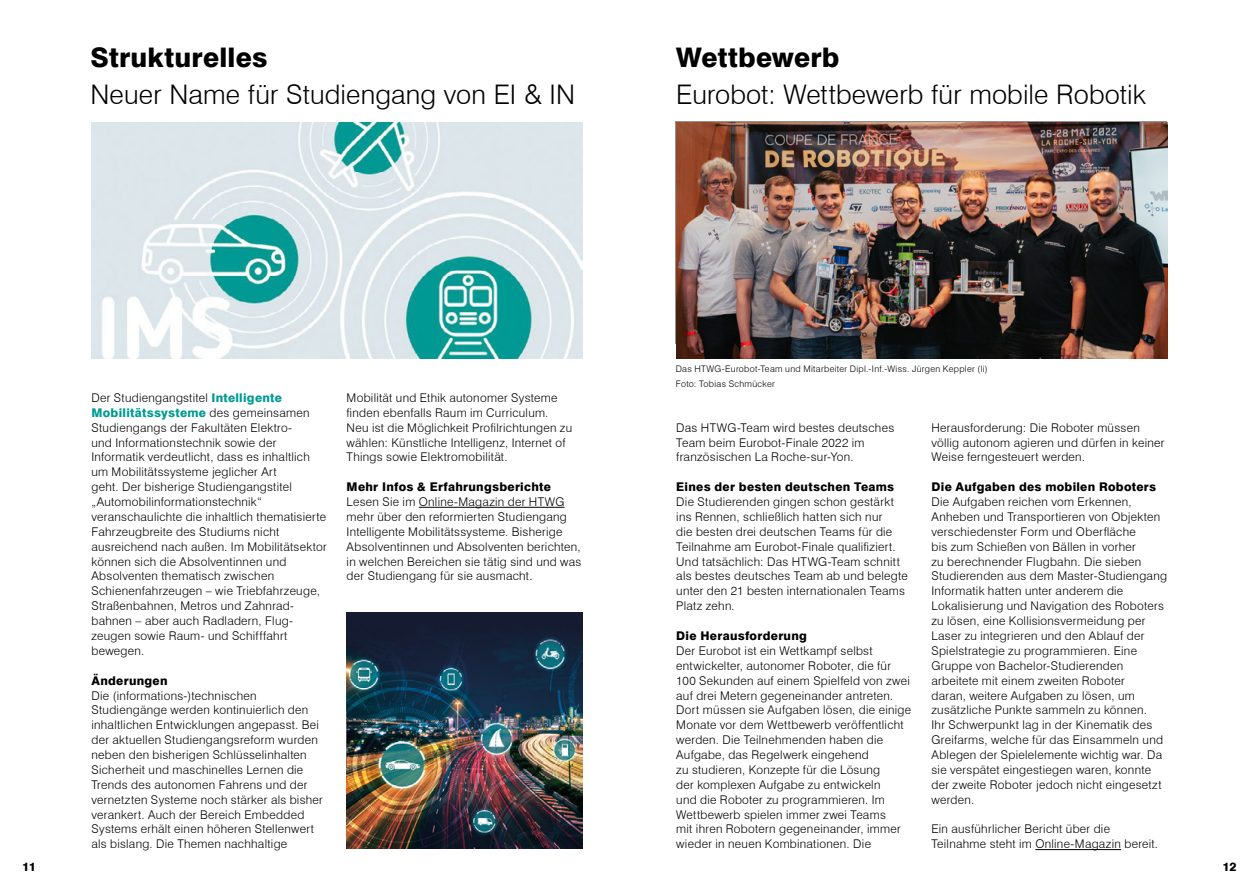
<style>
.page{position:relative;width:1259px;height:893px;background:#fff}
.page>*{position:absolute;margin:0;border:0;box-sizing:border-box;transform-origin:0 0}
.Headline_-_SCHWARZ{font:300 27px/37.2px "Swiss 721 BT";letter-spacing:.005em;color:#000}
.Fließtext_-_SCHWAR{font:300 12px/14.9px "Swiss 721 BT";letter-spacing:.025em;color:#000}
.t1{font:800 12px "Swiss 721 BT";color:#000}
.Fließtext_-_SCHWAR-2{font:300 9px/14.9px "Swiss 721 BT";letter-spacing:.035em;color:#000}
.s1{font-weight:800}
.s2{font-weight:800;color:#009a93}
</style>
<div class="page">
<hr style="left:419px;top:507px;width:145px;height:1px;background:#000">
<img style="left:347px;top:612px;width:236px;height:236px">
<img style="left:91px;top:122px;width:492px;height:236px">
<hr style="left:1035px;top:849px;width:86px;height:1px;background:#000">
<img style="left:676px;top:122px;width:491px;height:236px">
<p class="Headline_-_SCHWARZ" style="left:90px;top:39px;width:486px"><span class="s1">Strukturelles<br></span>Neuer Name für Studiengang von EI &amp; IN</p>
<p class="Headline_-_SCHWARZ" style="left:676px;top:39px;width:471px"><span class="s1">Wettbewerb<br></span>Eurobot: Wettbewerb für mobile Robotik</p>
<p class="Fließtext_-_SCHWAR" style="left:91px;top:390px;width:237px">Der Studiengangstitel <span class="s2">Intelligente Mobilitätssysteme</span> des gemeinsamen Studiengangs der Fakultäten Elektro-<br>und Informationstechnik sowie der Informatik verdeutlicht, dass es inhaltlich um Mobilitätssysteme jeglicher Art<br>geht. Der bisherige Studiengangstitel „Automobilinformationstechnik“ veranschaulichte die inhaltlich thematisierte Fahrzeugbreite des Studiums nicht ausreichend nach außen. Im Mobilitätsektor können sich die Absolventinnen und Absolventen thematisch zwischen Schienenfahrzeugen – wie Triebfahrzeuge, Straßenbahnen, Metros und Zahnrad&shy;bahnen – aber auch Radladern, Flug&shy;zeugen sowie Raum- und Schifffahrt bewegen.</p>
<p class="Fließtext_-_SCHWAR" style="left:91px;top:673px;width:233px"><span class="s1">Änderungen<br></span>Die (informations-)technischen Studiengänge werden kontinuierlich den inhaltlichen Entwicklungen angepasst. Bei der aktuellen Studiengangsreform wurden neben den bisherigen Schlüsselinhalten Sicherheit und maschinelles Lernen die Trends des autonomen Fahrens und der vernetzten Systeme noch stärker als bisher verankert. Auch der Bereich Embedded Systems erhält einen höheren Stellenwert als bislang. Die Themen nachhaltige</p>
<p class="Fließtext_-_SCHWAR" style="left:347px;top:390px;width:227px">Mobilität und Ethik autonomer Systeme finden ebenfalls Raum im Curriculum.<br>Neu ist die Möglichkeit Profilrichtungen zu wählen: Künstliche Intelligenz, Internet of Things sowie Elektromobilität.</p>
<p class="Fließtext_-_SCHWAR" style="left:347px;top:479px;width:236px"><span class="s1">Mehr Infos &amp; Erfahrungsberichte </span>Lesen Sie im Online-Magazin der HTWG mehr über den reformierten Studiengang Intelligente Mobilitätssysteme. Bisherige Absolventinnen und Absolventen berichten, in welchen Bereichen sie tätig sind und was der Studiengang für sie ausmacht.</p>
<p class="Fließtext_-_SCHWAR-2" style="left:676px;top:361px;width:313px">Das HTWG-Eurobot-Team und Mitarbeiter Dipl.-Inf.-Wiss. Jürgen Keppler (li)<br>Foto: Tobias Schmücker</p>
<p class="Fließtext_-_SCHWAR" style="left:676px;top:420px;width:219px">Das HTWG-Team wird bestes deutsches<br>Team beim Eurobot-Finale 2022 im französischen La Roche-sur-Yon.</p>
<p class="Fließtext_-_SCHWAR" style="left:676px;top:479px;width:233px"><span class="s1">Eines der besten deutschen Teams </span>Die Studierenden gingen schon gestärkt ins Rennen, schließlich hatten sich nur<br>die besten drei deutschen Teams für die Teilnahme am Eurobot-Finale qualifiziert.<br>Und tatsächlich: Das HTWG-Team schnitt als bestes deutsches Team ab und belegte unter den 21 besten internationalen Teams Platz zehn.</p>
<p class="Fließtext_-_SCHWAR" style="left:676px;top:628px;width:236px"><span class="s1">Die Herausforderung<br></span>Der Eurobot ist ein Wettkampf selbst entwickelter, autonomer Roboter, die für 100 Sekunden auf einem Spielfeld von zwei auf drei Metern gegeneinander antreten.<br>Dort müssen sie Aufgaben lösen, die einige Monate vor dem Wettbewerb veröffentlicht werden. Die Teilnehmenden haben die Aufgabe, das Regelwerk eingehend<br>zu studieren, Konzepte für die Lösung<br>der komplexen Aufgabe zu entwickeln<br>und die Roboter zu programmieren. Im Wettbewerb spielen immer zwei Teams<br>mit ihren Robotern gegeneinander, immer wieder in neuen Kombinationen. Die</p>
<p class="Fließtext_-_SCHWAR" style="left:931px;top:420px;width:235px">Herausforderung: Die Roboter müssen völlig autonom agieren und dürfen in keiner<br>Weise ferngesteuert werden.</p>
<p class="Fließtext_-_SCHWAR" style="left:931px;top:479px;width:237px"><span class="s1">Die Aufgaben des mobilen Roboters </span>Die Aufgaben reichen vom Erkennen, Anheben und Transportieren von Objekten verschiedenster Form und Oberfläche<br>bis zum Schießen von Bällen in vorher<br>zu berechnender Flugbahn. Die sieben Studierenden aus dem Master-Studiengang Informatik hatten unter anderem die Lokalisierung und Navigation des Roboters zu lösen, eine Kollisionsvermeidung per Laser zu integrieren und den Ablauf der Spielstrategie zu programmieren. Eine Gruppe von Bachelor-Studierenden arbeitete mit einem zweiten Roboter<br>daran, weitere Aufgaben zu lösen, um zusätzliche Punkte sammeln zu können.<br>Ihr Schwerpunkt lag in der Kinematik des Greifarms, welche für das Einsammeln und Ablegen der Spielelemente wichtig war. Da sie verspätet eingestiegen waren, konnte der zweite Roboter jedoch nicht eingesetzt werden.</p>
<p class="Fließtext_-_SCHWAR" style="left:931px;top:822px;width:228px">Ein ausführlicher Bericht über die<br>Teilnahme steht im Online-Magazin bereit.</p>
<p class="t1" style="left:22px;top:859px;width:15px">11</p>
<p class="t1" style="left:1222px;top:859px;width:16px">12</p>
</div>
